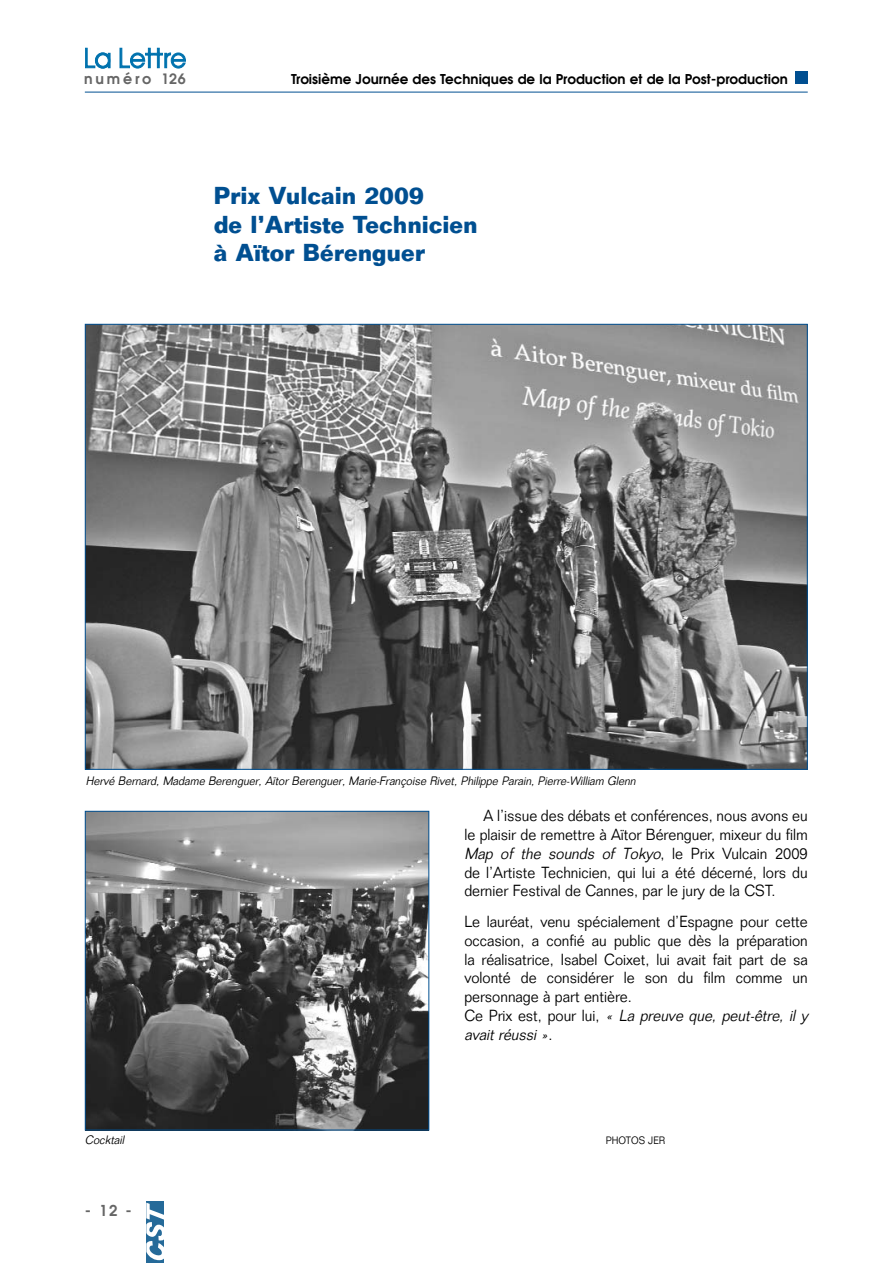
<style>
.page{position:relative;width:893px;height:1263px;background:#fff}
.page>*{position:absolute;margin:0;border:0;box-sizing:border-box;transform-origin:0 0}
.t1{font:700 24px/28.5px "Folio";color:#004f91;scale:.93 1}
.t2{font:300 15.75px/18.8px "Folio";color:#000;text-align:justify;scale:.93 1}
.t3{font:600 15px "Avant Garde";color:#666}
.t4{font:600 14.25px "Avant Garde";letter-spacing:.2em;color:#666}
.t5{font:600 13.5px "Avant Garde";color:#000}
.t6{font:italic 300 12px "Folio";color:#000;scale:.93 1}
.t7{font:300 10.5px "Folio";color:#000;scale:.93 1}
.s1{font-style:italic}
</style>
<div class="page">
<img style="left:87px;top:813px;width:340px;height:315px">
<div style="left:85px;top:811px;width:344px;height:319px;border:1px solid #004f91"></div>
<div style="left:795px;top:71px;width:13px;height:13px;background:#004f91"></div>
<hr style="left:85px;top:92px;width:723px;height:1px;background:#004f91">
<svg style="left:85px;top:48px;width:26px;height:20px"></svg>
<svg style="left:120px;top:48px;width:66px;height:21px"></svg>
<div style="left:95px;top:53px;width:15px;height:15px;border:1px solid #0072ae;border-radius:50%"></div>
<div style="left:146px;top:1201px;width:18px;height:62px;background:#256a99"></div>
<svg style="left:146px;top:1203px;width:18px;height:58px"></svg>
<img style="left:87px;top:326px;width:719px;height:442px">
<p class="t4" style="left:84px;top:72px;width:103px">numéro 126</p>
<p class="t5" style="left:291px;top:72px;width:498px">Troisième Journée des Techniques de la Production et de la Post-production</p>
<h1 class="t1" style="left:214px;top:184px;width:285px">Prix Vulcain 2009<br>de l’Artiste Technicien à Aïtor Bérenguer</h1>
<p class="t6" style="left:86px;top:776px;width:595px">Hervé Bernard, Madame Berenguer, Aïtor Berenguer, Marie-Françoise Rivet, Philippe Parain, Pierre-William Glenn</p>
<p class="t2" style="left:464px;top:808px;width:371px;text-indent:19px">A l’issue des débats et conférences, nous avons eu le plaisir de remettre à Aïtor Bérenguer, mixeur du film <span class="s1">Map of the sounds of Tokyo</span>, le Prix Vulcain 2009 de l’Artiste Technicien, qui lui a été décerné, lors du dernier Festival de Cannes, par le jury de la CST.</p>
<p class="t2" style="left:464px;top:914px;width:371px;text-align:left">Le lauréat, venu spécialement d’Espagne pour cette occasion, a confié au public que dès la préparation la réalisatrice, Isabel Coixet, lui avait fait part de sa volonté de considérer le son du film comme un personnage à part entière.<br>C e P r i x e s t , p o u r l u i , <span class="s1">« La preuve que, peut-être, il y avait réussi »</span>.</p>
<p class="t6" style="left:85px;top:1135px;width:46px">Cocktail</p>
<p class="t7" style="left:606px;top:1136px;width:66px">PHOTOS JER</p>
<p class="t3" style="left:85px;top:1204px;width:49px">-12-</p>
</div>
